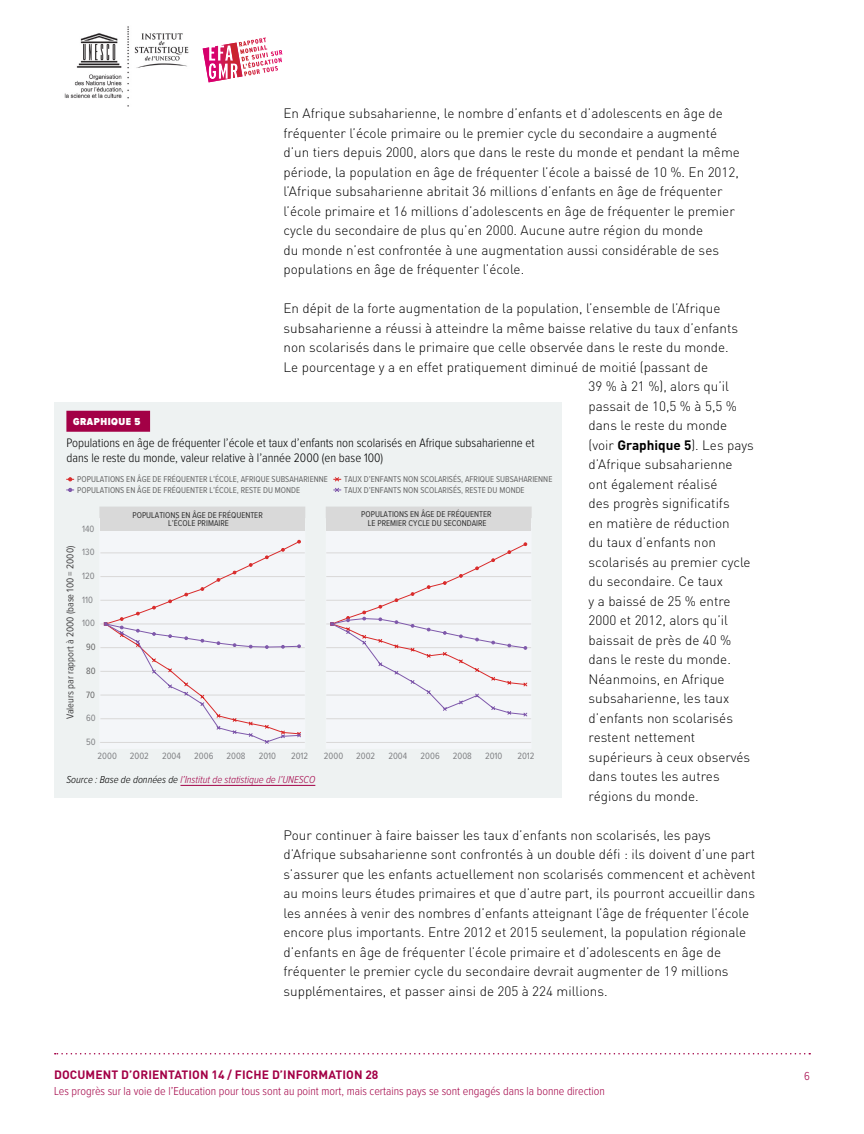
<style>
.page{position:relative;width:864px;height:1134px;background:#fff}
.page>*{position:absolute;margin:0;border:0;box-sizing:border-box;transform-origin:0 0}
.t1{font:300 13.5px/19.5px "DINOT";color:#000}
.t2{font:300 12.75px/15px "Proxima Nova Cond";color:#000}
.t3{font:300 12px "Proxima Nova Cond";color:#a30046}
.t4{font:700 12px "DINOT";letter-spacing:.01em;color:#a30046}
.t5{font:italic 300 10.5px "Proxima Nova Cond";color:#a30046}
.t6{font:900 10.5px "Proxima Nova Cond";color:#fff}
.t7{font:10.2px "Proxima Nova Cond";color:#434243}
.t8{font:9.45px "Proxima Nova Cond";color:#808184}
.t9{font:9.45px "Proxima Nova Cond";color:#666}
.t10{font:8.7px/10.6px "Proxima Nova Cond";color:#666}
.t11{font:8.7px/8.7px "Proxima Nova Cond";color:#333;text-align:center}
.s1{font-weight:700}
.s2{color:#000}
</style>
<div class="page">
<svg style="left:55px;top:1053px;width:755px;height:1px"></svg>
<img style="left:64px;top:26px;width:125px;height:81px">
<svg style="left:203px;top:37px;width:80px;height:45px"></svg>
<div style="left:54px;top:403px;width:508px;height:395px;background:#eef2f2"></div>
<div style="left:100px;top:523px;width:205px;height:225px;background:#f4f6f9"></div>
<hr style="left:100px;top:553px;width:205px;height:1px;background:#d9d8d8">
<hr style="left:100px;top:576px;width:205px;height:1px;background:#d9d8d8">
<hr style="left:100px;top:600px;width:205px;height:1px;background:#d9d8d8">
<hr style="left:100px;top:624px;width:205px;height:1px;background:#d9d8d8">
<hr style="left:100px;top:647px;width:205px;height:1px;background:#d9d8d8">
<hr style="left:100px;top:671px;width:205px;height:1px;background:#d9d8d8">
<hr style="left:100px;top:695px;width:205px;height:1px;background:#d9d8d8">
<hr style="left:100px;top:718px;width:205px;height:1px;background:#d9d8d8">
<hr style="left:100px;top:742px;width:205px;height:1px;background:#d9d8d8">
<div style="left:326px;top:523px;width:205px;height:225px;background:#f4f6f9"></div>
<hr style="left:326px;top:553px;width:205px;height:1px;background:#d9d8d8">
<hr style="left:326px;top:576px;width:205px;height:1px;background:#d9d8d8">
<hr style="left:326px;top:600px;width:205px;height:1px;background:#d9d8d8">
<hr style="left:326px;top:624px;width:205px;height:1px;background:#d9d8d8">
<hr style="left:326px;top:647px;width:205px;height:1px;background:#d9d8d8">
<hr style="left:326px;top:671px;width:205px;height:1px;background:#d9d8d8">
<hr style="left:326px;top:695px;width:205px;height:1px;background:#d9d8d8">
<hr style="left:326px;top:718px;width:205px;height:1px;background:#d9d8d8">
<hr style="left:326px;top:742px;width:205px;height:1px;background:#d9d8d8">
<svg style="left:103px;top:540px;width:199px;height:204px"></svg>
<svg style="left:330px;top:543px;width:198px;height:174px"></svg>
<hr style="left:100px;top:518px;width:1px;height:224px;background:#f4f6f9">
<hr style="left:100px;top:748px;width:205px;height:1px;background:#f4f6f9">
<hr style="left:326px;top:748px;width:205px;height:1px;background:#f4f6f9">
<div style="left:100px;top:507px;width:205px;height:24px;background:#d9d9d9"></div>
<div style="left:326px;top:507px;width:205px;height:24px;background:#d9d9d9"></div>
<svg style="left:66px;top:477px;width:8px;height:4px"></svg>
<svg style="left:66px;top:488px;width:8px;height:4px"></svg>
<svg style="left:333px;top:477px;width:8px;height:15px"></svg>
<div style="left:66px;top:411px;width:84px;height:21px;background:#a30046"></div>
<hr style="left:180px;top:785px;width:135px;height:1px;background:#a30046">
<p class="t1" style="left:284px;top:103px;width:458px">En Afrique subsaharienne, le nombre d’enfants et d’adolescents en âge de fréquenter l’école primaire ou le premier cycle du secondaire a augmenté d’un tiers depuis 2000, alors que dans le reste du monde et pendant la même période, la population en âge de fréquenter l’école a baissé de 10 %. En 2012, l’Afrique subsaharienne abritait 36 millions d’enfants en âge de fréquenter l’école primaire et 16 millions d’adolescents en âge de fréquenter le premier cycle du secondaire de plus qu’en 2000. Aucune autre région du monde<br>du monde n’est confrontée à une augmentation aussi considérable de ses populations en âge de fréquenter l’école.</p>
<p class="t1" style="left:284px;top:298px;width:438px">En dépit de la forte augmentation de la population, l’ensemble de l’Afrique</p>
<p class="t1" style="left:284px;top:318px;width:456px">subsaharienne a réussi à atteindre la même baisse relative du taux d’enfants</p>
<p class="t1" style="left:284px;top:337px;width:447px">non scolarisés dans le primaire que celle observée dans le reste du monde.</p>
<p class="t1" style="left:284px;top:357px;width:426px">Le pourcentage y a en effet pratiquement diminué de moitié (passant de</p>
<p class="t1" style="left:589px;top:376px;width:142px">39 % à 21 %), alors qu’il</p>
<p class="t1" style="left:589px;top:396px;width:150px">passait de 10,5 % à 5,5 %</p>
<p class="t1" style="left:589px;top:415px;width:140px">dans le reste du monde</p>
<p class="t1" style="left:589px;top:435px;width:167px">(voir <span class="s1">GRAPHIQUE 5</span>). Les pays</p>
<p class="t1" style="left:589px;top:454px;width:146px">d’Afrique subsaharienne</p>
<p class="t1" style="left:589px;top:474px;width:130px">ont également réalisé</p>
<p class="t1" style="left:589px;top:493px;width:143px">des progrès significatifs</p>
<p class="t1" style="left:589px;top:513px;width:143px">en matière de réduction</p>
<p class="t1" style="left:589px;top:532px;width:129px">du taux d’enfants non</p>
<p class="t1" style="left:589px;top:552px;width:164px">scolarisés au premier cycle</p>
<p class="t1" style="left:589px;top:571px;width:136px">du secondaire. Ce taux</p>
<p class="t1" style="left:589px;top:591px;width:144px">y a baissé de 25 % entre</p>
<p class="t1" style="left:589px;top:610px;width:141px">2000 et 2012, alors qu’il</p>
<p class="t1" style="left:589px;top:629px;width:144px">baissait de près de 40 %</p>
<p class="t1" style="left:589px;top:649px;width:144px">dans le reste du monde.</p>
<p class="t1" style="left:589px;top:668px;width:138px">Néanmoins, en Afrique</p>
<p class="t1" style="left:589px;top:688px;width:142px">subsaharienne, les taux</p>
<p class="t1" style="left:589px;top:707px;width:146px">d’enfants non scolarisés</p>
<p class="t1" style="left:589px;top:727px;width:108px">restent nettement</p>
<p class="t1" style="left:589px;top:746px;width:163px">supérieurs à ceux observés</p>
<p class="t1" style="left:589px;top:766px;width:133px">dans toutes les autres</p>
<p class="t1" style="left:589px;top:785px;width:112px">régions du monde.</p>
<p class="t1" style="left:284px;top:824px;width:473px">Pour continuer à faire baisser les taux d’enfants non scolarisés, les pays d’Afrique subsaharienne sont confrontés à un double défi : ils doivent d’une part s’assurer que les enfants actuellement non scolarisés commencent et achèvent au moins leurs études primaires et que d’autre part, ils pourront accueillir dans les années à venir des nombres d’enfants atteignant l’âge de fréquenter l’école encore plus importants. Entre 2012 et 2015 seulement, la population régionale d’enfants en âge de fréquenter l’école primaire et d’adolescents en âge de fréquenter le premier cycle du secondaire devrait augmenter de 19 millions supplémentaires, et passer ainsi de 205 à 224 millions.</p>
<p class="t6" style="left:73px;top:417px;width:15px">GRAPHIQUE</p>
<p class="t6" style="left:134px;top:417px;width:7px">5</p>
<p class="t2" style="left:66px;top:436px;width:470px">Populations en âge de fréquenter l’école et taux d’enfants non scolarisés en Afrique subsaharienne et dans le reste du monde, valeur relative à l’année 2000 (en base 100)</p>
<p class="t10" style="left:77px;top:474px;width:252px">POPULATIONS EN ÂGE DE FRÉQUENTER L’ÉCOLE, AFRIQUE SUBSAHARIENNE<br>POPULATIONS EN ÂGE DE FRÉQUENTER L’ÉCOLE, RESTE DU MONDE</p>
<p class="t10" style="left:344px;top:474px;width:210px">TAUX D’ENFANTS NON SCOLARISÉS, AFRIQUE SUBSAHARIENNE<br>TAUX D’ENFANTS NON SCOLARISÉS, RESTE DU MONDE</p>
<p class="t11" style="left:132px;top:511px;width:132px">POPULATIONS EN ÂGE DE FRÉQUENTER<br>L’ÉCOLE PRIMAIRE</p>
<p class="t11" style="left:361px;top:510px;width:132px">POPULATIONS EN ÂGE DE FRÉQUENTER<br>LE PREMIER CYCLE DU SECONDAIRE</p>
<p class="t8" style="left:82px;top:524px;width:14px">140</p>
<p class="t7" style="left:65px;top:719px;width:175px;rotate:-90deg">Valeurs par rapport à 2000 (base 100 = 2000)</p>
<p class="t8" style="left:82px;top:548px;width:14px">130</p>
<p class="t8" style="left:82px;top:572px;width:14px">120</p>
<p class="t8" style="left:82px;top:595px;width:12px">110</p>
<p class="t8" style="left:82px;top:619px;width:14px">100</p>
<p class="t9" style="left:86px;top:643px;width:11px">90</p>
<p class="t9" style="left:86px;top:666px;width:11px">80</p>
<p class="t9" style="left:86px;top:690px;width:10px">70</p>
<p class="t8" style="left:86px;top:714px;width:11px">60</p>
<p class="t8" style="left:86px;top:738px;width:11px">50</p>
<p class="t8" style="left:98px;top:751px;width:21px">2000</p>
<p class="t8" style="left:130px;top:751px;width:21px">2002</p>
<p class="t8" style="left:162px;top:751px;width:20px">2004</p>
<p class="t8" style="left:194px;top:751px;width:21px">2006</p>
<p class="t8" style="left:227px;top:751px;width:21px">2008</p>
<p class="t8" style="left:259px;top:751px;width:19px">2010</p>
<p class="t8" style="left:291px;top:751px;width:19px">2012</p>
<p class="t8" style="left:324px;top:751px;width:21px">2000</p>
<p class="t8" style="left:356px;top:751px;width:21px">2002</p>
<p class="t8" style="left:388px;top:751px;width:20px">2004</p>
<p class="t8" style="left:421px;top:751px;width:21px">2006</p>
<p class="t8" style="left:453px;top:751px;width:21px">2008</p>
<p class="t8" style="left:485px;top:751px;width:19px">2010</p>
<p class="t8" style="left:517px;top:751px;width:19px">2012</p>
<p class="t5" style="left:66px;top:775px;width:250px"><span class="s2">Source : Base de données de</span> l’Institut de statistique de l’UNESCO</p>
<p class="t4" style="left:54px;top:1067px;width:326px">DOCUMENT D’ORIENTATION 14 / FICHE D’INFORMATION 28</p>
<p class="t3" style="left:804px;top:1071px;width:7px">6</p>
<p class="t3" style="left:54px;top:1085px;width:552px">Les progrès sur la voie de l’Education pour tous sont au point mort, mais certains pays se sont engagés dans la bonne direction</p>
</div>
